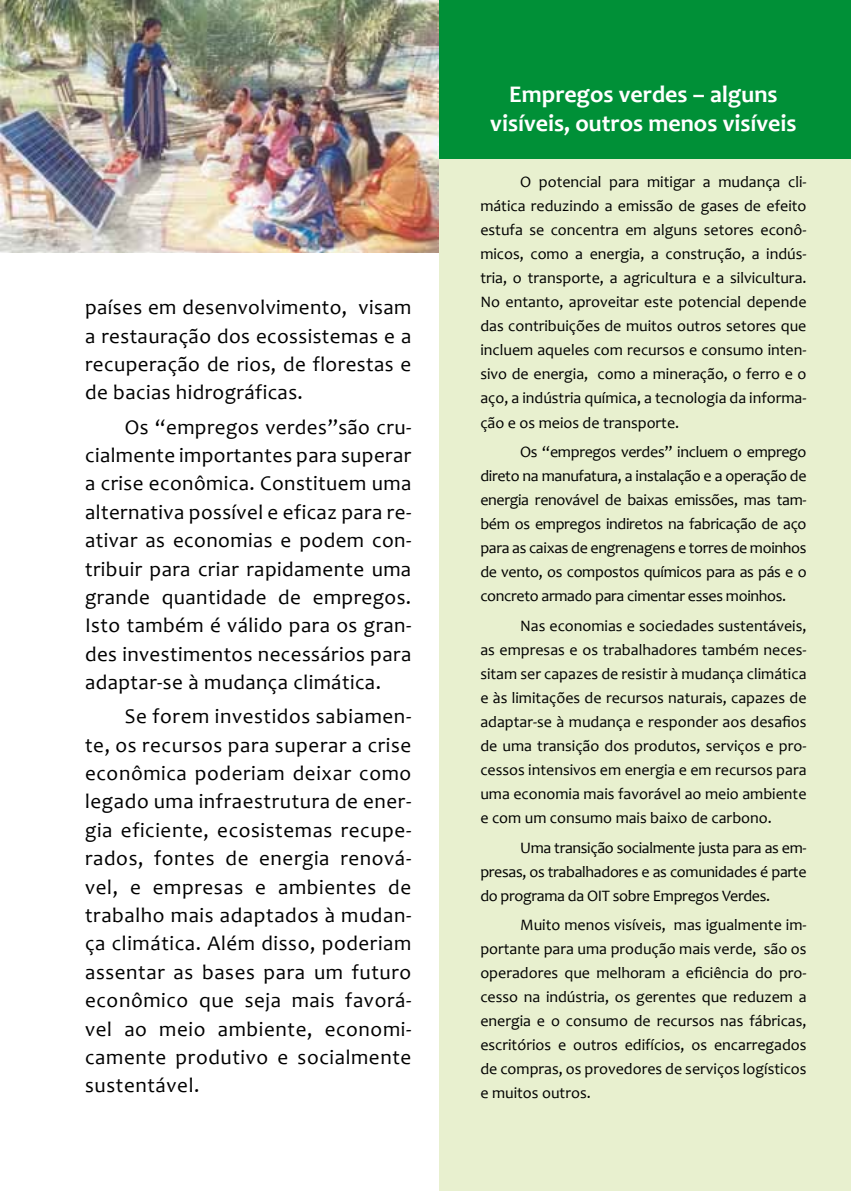
<style>
.page{position:relative;width:851px;height:1191px;background:#fff}
.page>*{position:absolute;margin:0;border:0;box-sizing:border-box;transform-origin:0 0}
.t1{font:700 24px/28.8px "Candara";color:#fff;text-align:center}
.t2{font:21px/28.4px "Candara";letter-spacing:.02em;color:#000;text-align:justify}
.t3{font:16px/24px "Candara";color:#000;text-align:justify}
</style>
<div class="page">
<img style="left:0;top:0;width:439px;height:252px">
<div style="left:439px;top:159px;width:411px;height:1032px;background:#e8f0cf"></div>
<div style="left:439px;top:0;width:411px;height:159px;background:#009037"></div>
<h2 class="t2" style="left:85px;top:293px;width:328px">países em desenvolvimento, visam a restauração dos ecossistemas e a recuperação de rios, de florestas e de bacias hidrográficas.</h2>
<p class="t2" style="left:85px;top:412px;width:328px;text-indent:40px">Os “empregos verdes”são cru&shy;cialmente importantes para superar a crise econômica. Constituem uma alternativa possível e eficaz para re&shy;ativar as economias e podem con&shy;tribuir para criar rapidamente uma grande quantidade de empregos.<br>Isto também é válido para os gran&shy;des investimentos necessários para adaptar-se à mudança climática.</p>
<p class="t2" style="left:85px;top:702px;width:328px;text-indent:40px">Se forem investidos sabiamen&shy;te, os recursos para superar a crise econômica poderiam deixar como legado uma infraestrutura de ener&shy;gia eficiente, ecosistemas recupe&shy;rados, fontes de energia renová&shy;vel, e empresas e ambientes de trabalho mais adaptados à mudan&shy;ça climática. Além disso, poderiam assentar as bases para um futuro econômico que seja mais favorá&shy;vel ao meio ambiente, economi&shy;camente produtivo e socialmente sustentável.</p>
<h1 class="t1" style="left:490px;top:80px;width:308px">Empregos verdes – alguns visíveis, outros menos visíveis</h1>
<p class="t3" style="left:480px;top:170px;width:327px;text-indent:40px">O potencial para mitigar a mudança cli&shy;mática reduzindo a emissão de gases de efeito estufa se concentra em alguns setores econô&shy;micos, como a energia, a construção, a indús&shy;tria, o transporte, a agricultura e a silvicultura.<br>No entanto, aproveitar este potencial depende das contribuições de muitos outros setores que incluem aqueles com recursos e consumo inten&shy;sivo de energia, como a mineração, o ferro e o aço, a indústria química, a tecnologia da informa&shy;ção e os meios de transporte.</p>
<p class="t3" style="left:480px;top:440px;width:328px;text-indent:40px">Os “empregos verdes” incluem o emprego direto na manufatura, a instalação e a operação de energia renovável de baixas emissões, mas tam&shy;bém os empregos indiretos na fabricação de aço para as caixas de engrenagens e torres de moinhos de vento, os compostos químicos para as pás e o concreto armado para cimentar esses moinhos.</p>
<p class="t3" style="left:480px;top:614px;width:328px;text-indent:40px">Nas economias e sociedades sustentáveis, as empresas e os trabalhadores também neces&shy;sitam ser capazes de resistir à mudança climática e às limitações de recursos naturais, capazes de adaptar-se à mudança e responder aos desafios de uma transição dos produtos, serviços e pro&shy;cessos intensivos em energia e em recursos para uma economia mais favorável ao meio ambiente e com um consumo mais baixo de carbono.</p>
<p class="t3" style="left:480px;top:835px;width:327px;text-indent:40px">Uma transição socialmente justa para as em&shy;presas, os trabalhadores e as comunidades é parte do programa da OIT sobre Empregos Verdes.</p>
<p class="t3" style="left:480px;top:913px;width:328px;text-indent:40px">Muito menos visíveis, mas igualmente im&shy;portante para uma produção mais verde, são os operadores que melhoram a eficiência do pro&shy;cesso na indústria, os gerentes que reduzem a energia e o consumo de recursos nas fábricas, escritórios e outros edifícios, os encarregados de compras, os provedores de serviços logísticos e muitos outros.</p>
</div>
